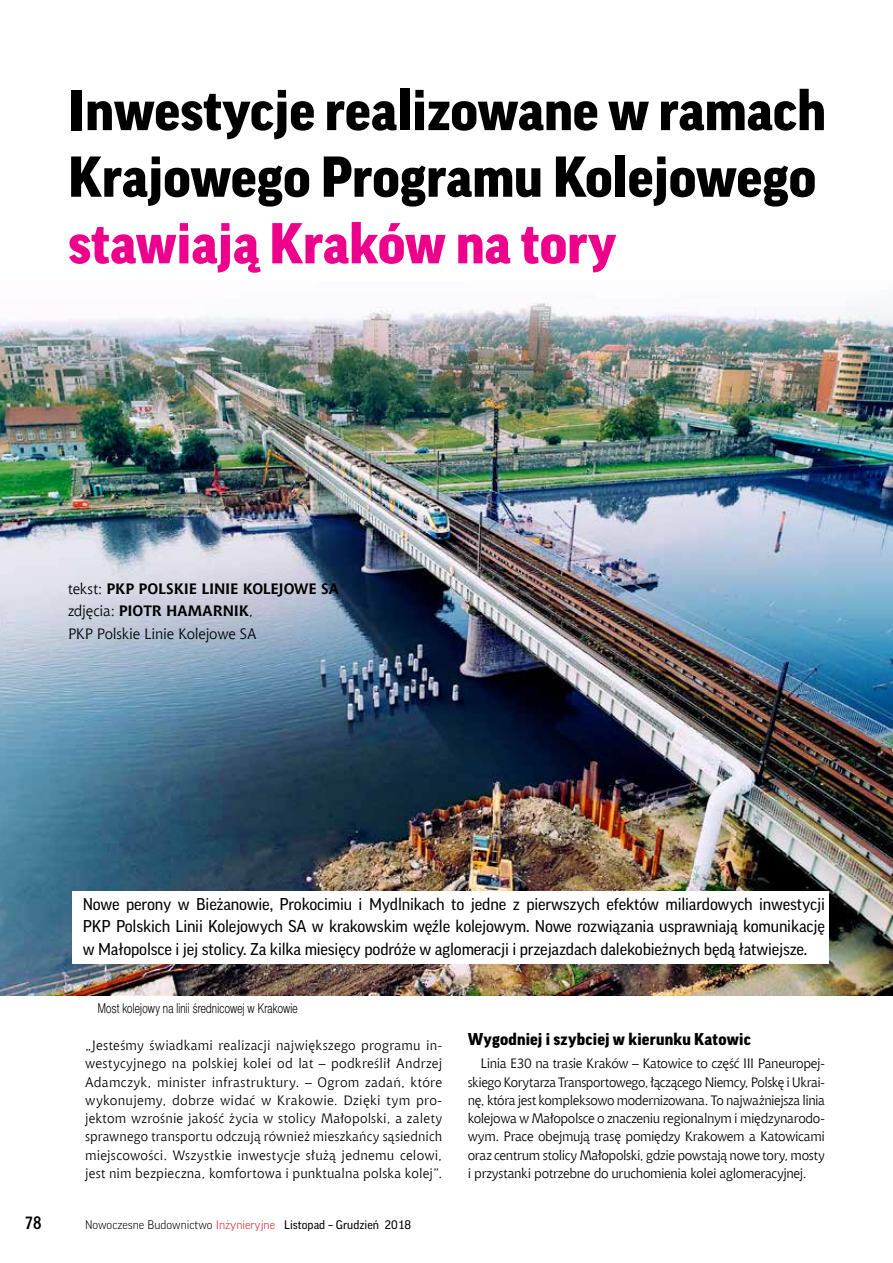
<style>
.page{position:relative;width:893px;height:1263px;background:#fff}
.page>*{position:absolute;margin:0;border:0;box-sizing:border-box;transform-origin:0 0}
.t1{font:900 55.5px/66.6px "Good Pro";color:#000}
.t2{font:900 55.5px "Good Pro";color:#ec008c}
.t3{font:700 18px "Aerton Cnd EFN";color:#000}
.t4{font:16.5px/22.5px "Good Pro";letter-spacing:-.01em;color:#000;text-align:justify}
.t5{font:900 16.5px "Good Pro";letter-spacing:.01em;color:#000}
.t6{font:15px/22.5px "Chianti EU";letter-spacing:-.015em;color:#000}
.t7{font:13.5px/18.3px "Chianti EU";color:#000;text-align:justify}
.t8{font:13.5px "Switzer Cnd EFN Light";letter-spacing:.015em;color:#000;scale:.9 1}
.t9{font:300 12px "Good Pro";color:#000}
.s1{font-weight:700}
.s2{color:#d2232a}
.s3{font-weight:400}
</style>
<div class="page">
<img style="left:0;top:302px;width:893px;height:693px">
<div style="left:72px;top:891px;width:757px;height:72px;background:#fff"></div>
<h1 class="t1" style="left:68px;top:77px;width:759px">Inwestycje realizowane w ramach<br>Krajowego Programu Kolejowego</h1>
<h1 class="t2" style="left:68px;top:212px;width:550px">stawiają Kraków na tory</h1>
<p class="t6" style="left:68px;top:577px;width:272px">tekst: <span class="s1">PKP POLSKIE LINIE KOLEJOWE SA </span>zdjęcia: <span class="s1">PIOTR HAMARNIK</span>,<br>PKP Polskie Linie Kolejowe SA</p>
<p class="t4" style="left:83px;top:892px;width:744px">Nowe perony w Bieżanowie, Prokocimiu i Mydlnikach to jedne z pierwszych efektów miliardowych inwestycji PKP Polskich Linii Kolejowych SA w krakowskim węźle kolejowym. Nowe rozwiązania usprawniają komunikację w Małopolsce i jej stolicy. Za kilka miesięcy podróże w aglomeracji i przejazdach dalekobieżnych będą łatwiejsze.</p>
<p class="t8" style="left:98px;top:1001px;width:224px">Most kolejowy na linii średnicowej w Krakowie</p>
<p class="t7" style="left:85px;top:1036px;width:359px">„Jesteśmy świadkami realizacji największego programu in&shy;westycyjnego na polskiej kolei od lat – podkreślił Andrzej Adamczyk, minister infrastruktury. – Ogrom zadań, które wykonujemy, dobrze widać w Krakowie. Dzięki tym pro&shy;jektom wzrośnie jakość życia w stolicy Małopolski, a zalety sprawnego transportu odczują również mieszkańcy sąsiednich miejscowości. Wszystkie inwestycje służą jednemu celowi, jest nim bezpieczna, komfortowa i punktualna polska kolej”.</p>
<p class="t5" style="left:468px;top:1030px;width:285px">Wygodniej i szybciej w kierunku Katowic</p>
<p class="t7" style="left:468px;top:1054px;width:359px;text-indent:13px">Linia E30 na trasie Kraków – Katowice to część III Paneuropej&shy;skiego Korytarza Transportowego, łączącego Niemcy, Polskę i Ukrai&shy;nę, która jest kompleksowo modernizowana. To najważniejsza linia kolejowa w Małopolsce o znaczeniu regionalnym i międzynarodo&shy;wym. Prace obejmują trasę pomiędzy Krakowem a Katowicami oraz centrum stolicy Małopolski, gdzie powstają nowe tory, mosty i przystanki potrzebne do uruchomienia kolei aglomeracyjnej.</p>
<h2 class="t3" style="left:25px;top:1212px;width:18px">78</h2>
<p class="t9" style="left:85px;top:1218px;width:328px">Nowoczesne Budownictwo <span class="s2">Inżynieryjne</span> <span class="s3">Listopad – Grudzień 2018</span></p>
</div>
